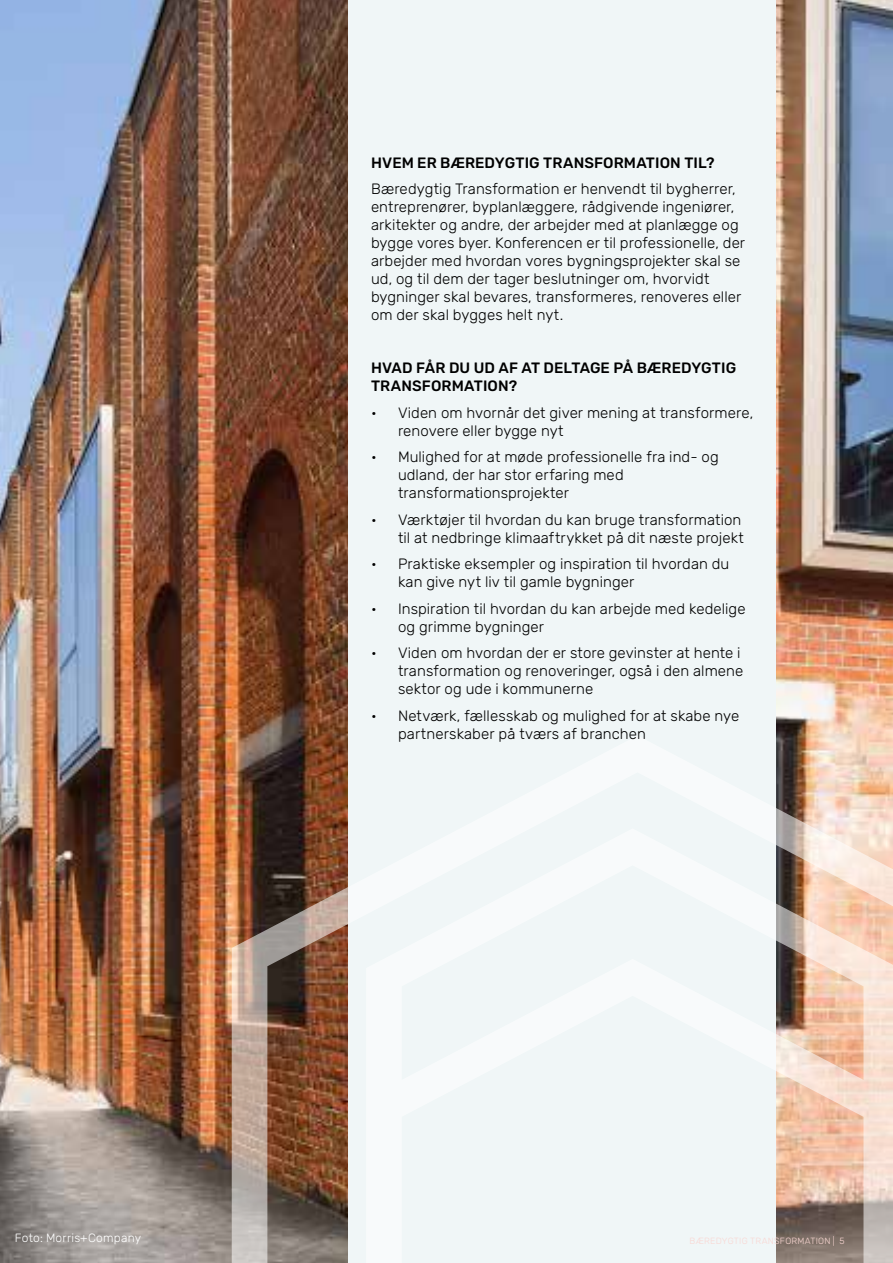
<style>
.page{position:relative;width:893px;height:1263px;background:#fff}
.page>*{position:absolute;margin:0;border:0;box-sizing:border-box;transform-origin:0 0}
.t1{font:300 15px/18px "Rubik";letter-spacing:.005em;color:#000}
.t2{font:500 15px/18px "Rubik";letter-spacing:.005em;color:#000}
.t3{font:300 12px "Rubik";letter-spacing:.015em;color:#fff}
.t4{font:300 9px "Rubik";letter-spacing:.025em;color:#f9d6d2}
</style>
<div class="page">
<img style="left:0;top:0;width:893px;height:1263px">
<div style="left:349px;top:0;width:427px;height:1263px;background:#f0f6f7"></div>
<svg style="left:232px;top:735px;width:661px;height:528px"></svg>
<p class="t3" style="left:15px;top:1231px;width:128px">Foto: Morris+Company</p>
<p class="t2" style="left:371px;top:154px;width:345px">HVEM ER BÆREDYGTIG TRANSFORMATION TIL?</p>
<p class="t1" style="left:371px;top:180px;width:376px">Bæredygtig Transformation er henvendt til bygherrer, entreprenører, byplanlæggere, rådgivende ingeniører, arkitekter og andre, der arbejder med at planlægge og bygge vores byer. Konferencen er til professionelle, der arbejder med hvordan vores bygningsprojekter skal se ud, og til dem der tager beslutninger om, hvorvidt bygninger skal bevares, transformeres, renoveres eller om der skal bygges helt nyt.</p>
<p class="t2" style="left:371px;top:359px;width:367px">HVAD FÅR DU UD AF AT DELTAGE PÅ BÆREDYGTIG<br>TRANSFORMATION?</p>
<p class="t1" style="left:398px;top:404px;width:357px;text-indent:-27px">• Viden om hvornår det giver mening at transformere, renovere eller bygge nyt</p>
<p class="t1" style="left:398px;top:448px;width:322px;text-indent:-27px">• Mulighed for at møde professionelle fra ind- og udland, der har stor erfaring med transformationsprojekter</p>
<p class="t1" style="left:371px;top:511px;width:374px;text-align:right">• Værktøjer til hvordan du kan bruge transformation til at nedbringe klimaaftrykket på dit næste projekt</p>
<p class="t1" style="left:398px;top:555px;width:333px;text-indent:-27px">• Praktiske eksempler og inspiration til hvordan du kan give nyt liv til gamle bygninger</p>
<p class="t1" style="left:398px;top:600px;width:349px;text-indent:-27px">• Inspiration til hvordan du kan arbejde med kedelige og grimme bygninger</p>
<p class="t1" style="left:398px;top:644px;width:347px;text-indent:-27px">• Viden om hvordan der er store gevinster at hente i transformation og renoveringer, også i den almene sektor og ude i kommunerne</p>
<p class="t1" style="left:398px;top:707px;width:343px;text-indent:-27px">• Netværk, fællesskab og mulighed for at skabe nye partnerskaber på tværs af branchen</p>
<p class="t4" style="left:689px;top:1235px;width:157px">BÆREDYGTIG TRANSFORMATION | 5</p>
</div>
